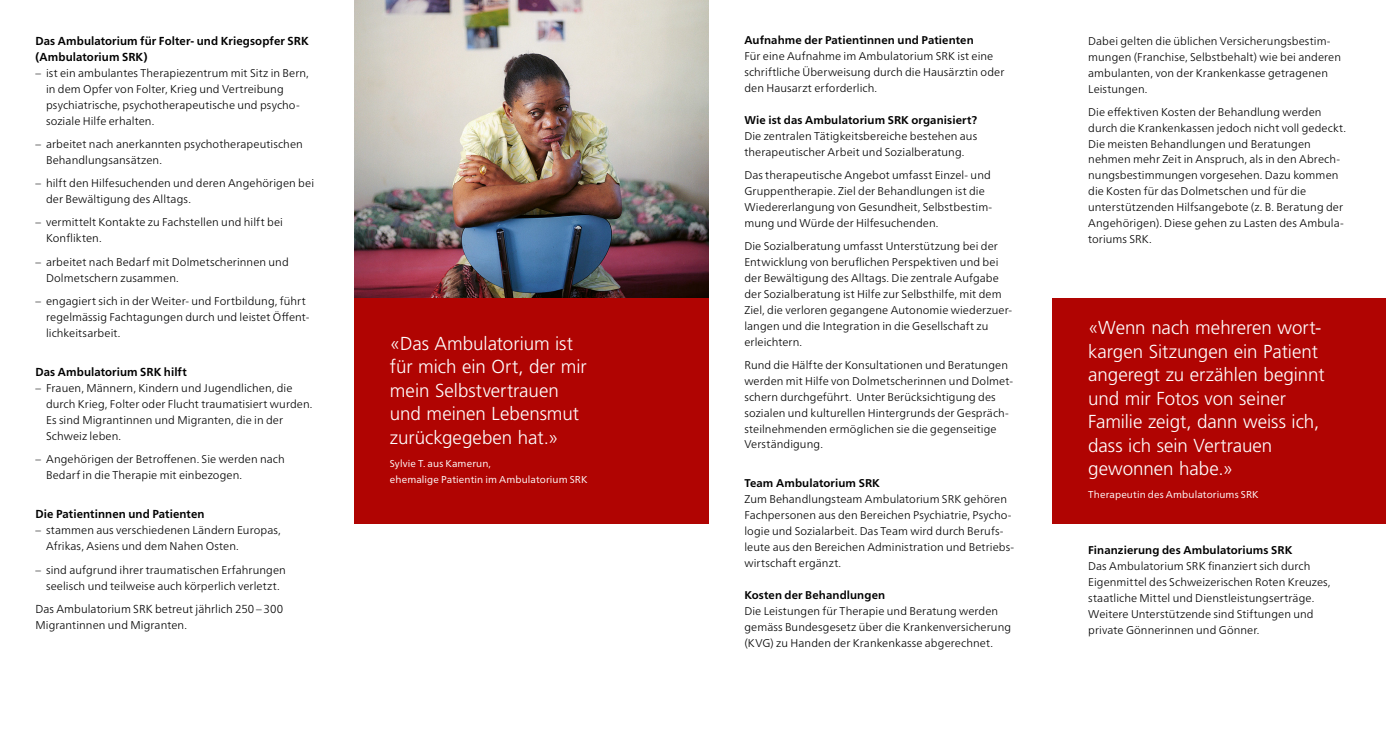
<style>
.page{position:relative;width:1386px;height:745px;background:#fff}
.page>*{position:absolute;margin:0;border:0;box-sizing:border-box;transform-origin:0 0}
.testimonial{font:300 18.75px/23.5px "Frutiger LT Std";color:#fff}
.zwischentitel1{font:700 11.62px/16px "Frutiger Neue LTW1 G";letter-spacing:.01em;color:#000}
.GT{font:300 11.62px "Frutiger Neue LTW1 G";letter-spacing:.005em;color:#000}
.GT-2{font:300 11.25px/16px "Frutiger Neue LTW1 G";letter-spacing:.01em;color:#000}
.zwischentitel1-2{font:700 11.25px "Frutiger Neue LTW1 G";letter-spacing:.01em;color:#000}
.testimonial_-_name{font:10px/16px "Frutiger Neue LTW1 G";letter-spacing:.01em;color:#fff}
</style>
<div class="page">
<div style="left:1052px;top:298px;width:333px;height:225px;background:#b00402"></div>
<img style="left:354px;top:0;width:355px;height:298px">
<div style="left:354px;top:298px;width:355px;height:225px;background:#b00402"></div>
<p class="zwischentitel1" style="left:35px;top:33px;width:275px">Das Ambulatorium für Folter- und Kriegsopfer SRK (Ambulatorium SRK)</p>
<p class="GT-2" style="left:46px;top:65px;width:264px;text-indent:-11px">– ist ein ambulantes Therapiezentrum mit Sitz in Bern, in dem Opfer von Folter, Krieg und Vertreibung psychiatrische, psychotherapeutische und psycho&shy;soziale Hilfe erhalten.</p>
<p class="GT-2" style="left:46px;top:136px;width:258px;text-indent:-11px">– arbeitet nach anerkannten psychotherapeutischen<br>Behandlungsansätzen.</p>
<p class="GT-2" style="left:46px;top:175px;width:269px;text-indent:-11px">– hilft den Hilfesuchenden und deren Angehörigen bei der Bewältigung des Alltags.</p>
<p class="GT-2" style="left:46px;top:214px;width:238px;text-indent:-11px">– vermittelt Kontakte zu Fachstellen und hilft bei<br>Konflikten.</p>
<p class="GT-2" style="left:46px;top:253px;width:244px;text-indent:-11px">– arbeitet nach Bedarf mit Dolmetscherinnen und<br>Dolmetschern zusammen.</p>
<p class="GT-2" style="left:46px;top:293px;width:265px;text-indent:-11px">– engagiert sich in der Weiter- und Fortbildung, führt regelmässig Fachtagungen durch und leistet Öffent&shy;lichkeitsarbeit.</p>
<p class="zwischentitel1" style="left:35px;top:363px;width:153px">Das Ambulatorium SRK hilft</p>
<p class="GT-2" style="left:46px;top:380px;width:268px;text-indent:-11px">– Frauen, Männern, Kindern und Jugendlichen, die durch Krieg, Folter oder Flucht traumatisiert wurden.<br>Es sind Migrantinnen und Migranten, die in der Schweiz leben.</p>
<p class="GT-2" style="left:46px;top:451px;width:240px;text-indent:-11px">– Angehörigen der Betroffenen. Sie werden nach<br>Bedarf in die Therapie mit einbezogen.</p>
<p class="zwischentitel1" style="left:35px;top:506px;width:171px">Die Patientinnen und Patienten</p>
<p class="GT-2" style="left:46px;top:522px;width:236px;text-indent:-11px">– stammen aus verschiedenen Ländern Europas,<br>Afrikas, Asiens und dem Nahen Osten.</p>
<p class="GT-2" style="left:35px;top:561px;width:252px;text-align:center">– sind aufgrund ihrer traumatischen Erfahrungen seelisch und teilweise auch körperlich verletzt.</p>
<p class="GT" style="left:35px;top:601px;width:249px">Das Ambulatorium SRK betreut jährlich 250 – 300</p>
<p class="GT-2" style="left:35px;top:616px;width:153px">Migrantinnen und Migranten.</p>
<p class="testimonial" style="left:390px;top:331px;width:198px">«Das Ambulatorium ist für mich ein Ort, der mir mein Selbstvertrauen und meinen Lebensmut zurückgegeben hat.»</p>
<p class="testimonial_-_name" style="left:390px;top:455px;width:199px">Sylvie T. aus Kamerun,<br>ehemalige Patientin im Ambulatorium SRK</p>
<p class="zwischentitel1-2" style="left:744px;top:33px;width:231px">Aufnahme der Patientinnen und Patienten</p>
<p class="GT-2" style="left:744px;top:48px;width:261px">Für eine Aufnahme im Ambulatorium SRK ist eine schriftliche Überweisung durch die Hausärztin oder den Hausarzt erforderlich.</p>
<p class="zwischentitel1-2" style="left:744px;top:113px;width:234px">Wie ist das Ambulatorium SRK organisiert?</p>
<p class="GT-2" style="left:744px;top:128px;width:234px">Die zentralen Tätigkeitsbereiche bestehen aus therapeutischer Arbeit und Sozialberatung.</p>
<p class="GT-2" style="left:744px;top:167px;width:249px">Das therapeutische Angebot umfasst Einzel- und Gruppentherapie. Ziel der Behandlungen ist die Wiedererlangung von Gesundheit, Selbstbestim&shy;mung und Würde der Hilfesuchenden.</p>
<p class="GT-2" style="left:744px;top:237px;width:269px">Die Sozialberatung umfasst Unterstützung bei der Entwicklung von beruflichen Perspektiven und bei der Bewältigung des Alltags. Die zentrale Aufgabe der Sozialberatung ist Hilfe zur Selbsthilfe, mit dem Ziel, die verloren gegangene Autonomie wiederzuer&shy;langen und die Integration in die Gesellschaft zu erleichtern.</p>
<p class="GT-2" style="left:744px;top:356px;width:270px">Rund die Hälfte der Konsultationen und Beratungen werden mit Hilfe von Dolmetscherinnen und Dolmet&shy;schern durchgeführt. Unter Berücksichtigung des sozialen und kulturellen Hintergrunds der Gespräch&shy;steilnehmenden ermöglichen sie die gegenseitige Verständigung.</p>
<p class="zwischentitel1-2" style="left:744px;top:476px;width:137px">Team Ambulatorium SRK</p>
<p class="GT-2" style="left:744px;top:491px;width:271px">Zum Behandlungsteam Ambulatorium SRK gehören Fachpersonen aus den Bereichen Psychiatrie, Psycho&shy;logie und Sozialarbeit. Das Team wird durch Berufs&shy;leute aus den Bereichen Administration und Betriebs&shy;wirtschaft ergänzt.</p>
<p class="zwischentitel1-2" style="left:744px;top:588px;width:142px">Kosten der Behandlungen</p>
<p class="GT-2" style="left:744px;top:602px;width:268px">Die Leistungen für Therapie und Beratung werden gemäss Bundesgesetz über die Krankenversicherung (KVG) zu Handen der Krankenkasse abgerechnet.</p>
<p class="GT-2" style="left:1088px;top:33px;width:254px">Dabei gelten die üblichen Versicherungsbestim&shy;mungen (Franchise, Selbstbehalt) wie bei anderen ambulanten, von der Krankenkasse getragenen Leistungen.</p>
<p class="GT-2" style="left:1088px;top:103px;width:259px">Die effektiven Kosten der Behandlung werden durch die Krankenkassen jedoch nicht voll gedeckt.<br>Die meisten Behandlungen und Beratungen nehmen mehr Zeit in Anspruch, als in den Abrech&shy;nungsbestimmungen vorgesehen. Dazu kommen die Kosten für das Dolmetschen und für die unterstützenden Hilfsangebote (z. B. Beratung der Angehörigen). Diese gehen zu Lasten des Ambula&shy;toriums SRK.</p>
<p class="testimonial" style="left:1088px;top:316px;width:238px">«Wenn nach mehreren wort&shy;kargen Sitzungen ein Patient angeregt zu erzählen beginnt</p>
<p class="testimonial" style="left:1088px;top:386px;width:233px">und mir Fotos von seiner<br>Familie zeigt, dann weiss ich, dass ich sein Vertrauen</p>
<p class="testimonial" style="left:1088px;top:457px;width:147px">gewonnen habe.»</p>
<p class="testimonial_-_name" style="left:1088px;top:486px;width:172px">Therapeutin des Ambulatoriums SRK</p>
<p class="zwischentitel1-2" style="left:1088px;top:542px;width:206px">Finanzierung des Ambulatoriums SRK</p>
<p class="GT-2" style="left:1088px;top:557px;width:244px">Das Ambulatorium SRK finanziert sich durch Eigenmittel des Schweizerischen Roten Kreuzes, staatliche Mittel und Dienstleistungserträge.<br>Weitere Unterstützende sind Stiftungen und private Gönnerinnen und Gönner.</p>
</div>
